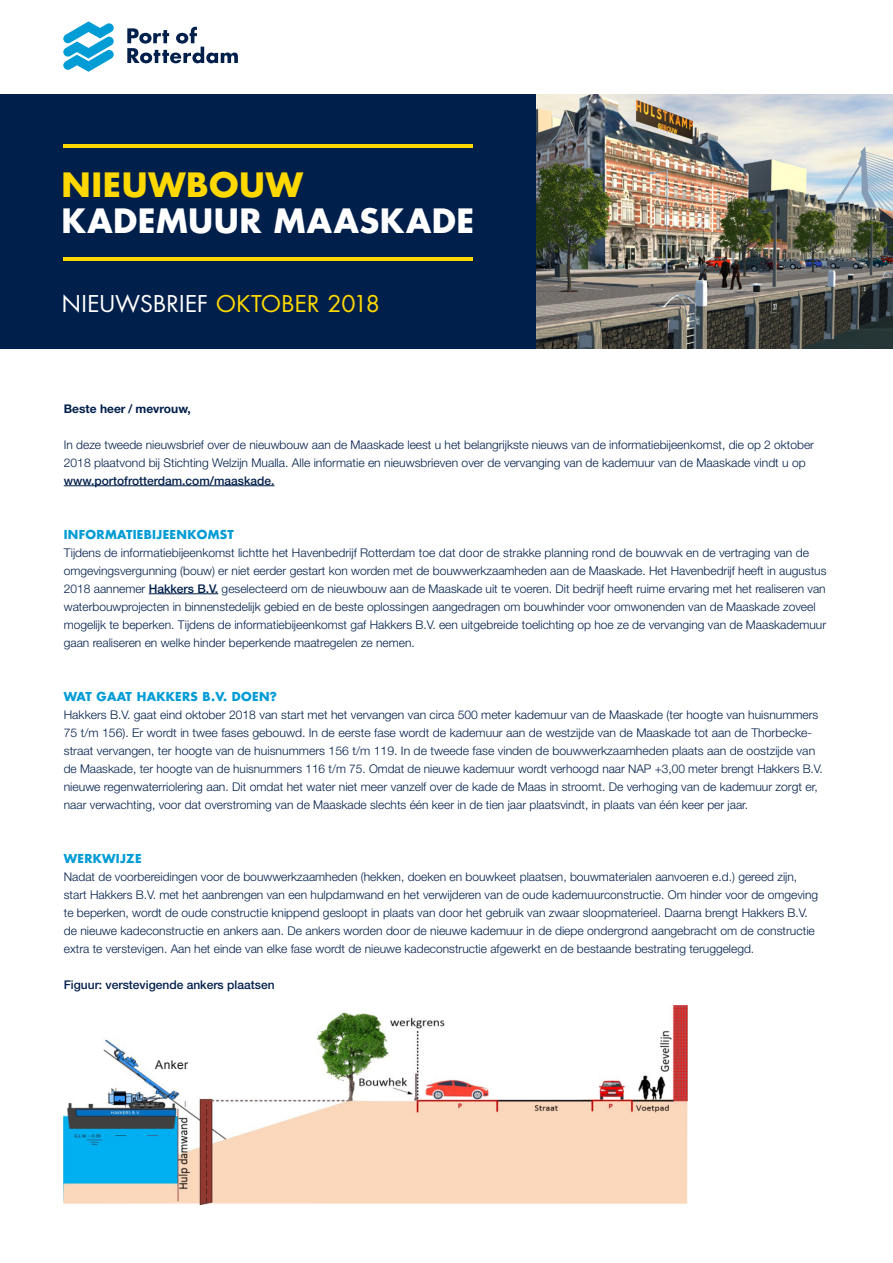
<style>
.page{position:relative;width:893px;height:1263px;background:#fff}
.page>*{position:absolute;margin:0;border:0;box-sizing:border-box;transform-origin:0 0}
.t1{font:700 32.7px "Futura Std";letter-spacing:.015em;color:#fff}
.t2{font:700 32.7px "Futura Std";letter-spacing:.02em;color:#ffd800}
.t3{font:22.5px "Futura Std";letter-spacing:.01em;color:#fff}
.t4{font:300 12px/18px "Helvetica Neue LT Std";color:#001f4b}
.t5{font:500 12px "Helvetica Neue LT Std";color:#001f4b}
.t6{font:700 12px "Futura Std";letter-spacing:.025em;color:#009cd6}
.t7{font:700 12px "Helvetica Neue LT Std";color:#001f4b}
.t8{font:12px "Arial";letter-spacing:.035em;color:#1a1a1a}
.s1{color:#ffd800}
.s2{font-weight:500}
</style>
<div class="page">
<hr style="left:64px;top:485px;width:211px;height:1px;background:#001f4b">
<hr style="left:149px;top:593px;width:69px;height:1px;background:#001f4b">
<img style="left:64px;top:1005px;width:623px;height:199px">
<img style="left:536px;top:94px;width:357px;height:255px">
<div style="left:0;top:94px;width:536px;height:255px;background:#001f4b"></div>
<hr style="left:63px;top:257px;width:410px;height:4px;background:#ffd800">
<hr style="left:63px;top:144px;width:410px;height:4px;background:#ffd800">
<svg style="left:63px;top:21px;width:51px;height:51px"></svg>
<svg style="left:127px;top:27px;width:111px;height:36px"></svg>
<h1 class="t2" style="left:61px;top:163px;width:243px">NIEUWBOUW</h1>
<h1 class="t1" style="left:61px;top:199px;width:414px">KADEMUUR MAASKADE</h1>
<h2 class="t3" style="left:62px;top:289px;width:320px">NIEUWSBRIEF <span class="s1">OKTOBER 2018</span></h2>
<p class="t7" style="left:64px;top:401px;width:129px">Beste heer / mevrouw,</p>
<p class="t4" style="left:64px;top:435px;width:752px">In deze tweede nieuwsbrief over de nieuwbouw aan de Maaskade leest u het belangrijkste nieuws van de informatiebijeenkomst, die op 2 oktober<br>2018 plaatvond bij Stichting Welzijn Mualla. Alle informatie en nieuwsbrieven over de vervanging van de kademuur van de Maaskade vindt u op</p>
<p class="t5" style="left:64px;top:473px;width:212px">www.portofrotterdam.com/maaskade.</p>
<p class="t6" style="left:64px;top:526px;width:172px">INFORMATIEBIJEENKOMST</p>
<p class="t4" style="left:64px;top:543px;width:764px">Tijdens de informatiebijeenkomst lichtte het Havenbedrijf Rotterdam toe dat door de strakke planning rond de bouwvak en de vertraging van de omgevingsvergunning (bouw) er niet eerder gestart kon worden met de bouwwerkzaamheden aan de Maaskade. Het Havenbedrijf heeft in augustus 2018 aannemer <span class="s2">Hakkers B.V.</span> geselecteerd om de nieuwbouw aan de Maaskade uit te voeren. Dit bedrijf heeft ruime ervaring met het realiseren van waterbouwprojecten in binnenstedelijk gebied en de beste oplossingen aangedragen om bouwhinder voor omwonenden van de Maaskade zoveel mogelijk te beperken. Tijdens de informatiebijeenkomst gaf Hakkers B.V. een uitgebreide toelichting op hoe ze de vervanging van de Maaskademuur gaan realiseren en welke hinder beperkende maatregelen ze nemen.</p>
<p class="t6" style="left:64px;top:688px;width:215px">WAT GAAT HAKKERS B.V. DOEN?</p>
<p class="t4" style="left:64px;top:705px;width:760px">Hakkers B.V. gaat eind oktober 2018 van start met het vervangen van circa 500 meter kademuur van de Maaskade (ter hoogte van huisnummers 75 t/m 156). Er wordt in twee fases gebouwd. In de eerste fase wordt de kademuur aan de westzijde van de Maaskade tot aan de Thorbecke&shy;straat vervangen, ter hoogte van de huisnummers 156 t/m 119. In de tweede fase vinden de bouwwerkzaamheden plaats aan de oostzijde van de Maaskade, ter hoogte van de huisnummers 116 t/m 75. Omdat de nieuwe kademuur wordt verhoogd naar NAP +3,00 meter brengt Hakkers B.V. nieuwe regenwaterriolering aan. Dit omdat het water niet meer vanzelf over de kade de Maas in stroomt. De verhoging van de kademuur zorgt er, naar verwachting, voor dat overstroming van de Maaskade slechts één keer in de tien jaar plaatsvindt, in plaats van één keer per jaar.</p>
<p class="t6" style="left:64px;top:850px;width:79px">WERKWIJZE</p>
<p class="t4" style="left:64px;top:867px;width:756px">Nadat de voorbereidingen voor de bouwwerkzaamheden (hekken, doeken en bouwkeet plaatsen, bouwmaterialen aanvoeren e.d.) gereed zijn, start Hakkers B.V. met het aanbrengen van een hulpdamwand en het verwijderen van de oude kademuurconstructie. Om hinder voor de omgeving te beperken, wordt de oude constructie knippend gesloopt in plaats van door het gebruik van zwaar sloopmaterieel. Daarna brengt Hakkers B.V. de nieuwe kadeconstructie en ankers aan. De ankers worden door de nieuwe kademuur in de diepe ondergrond aangebracht om de constructie extra te verstevigen. Aan het einde van elke fase wordt de nieuwe kadeconstructie afgewerkt en de bestaande bestrating teruggelegd.</p>
<p class="t5" style="left:64px;top:977px;width:212px">Figuur: verstevigende ankers plaatsen</p>
<p class="t8" style="left:155px;top:1057px;width:34px">Anker</p>
</div>
